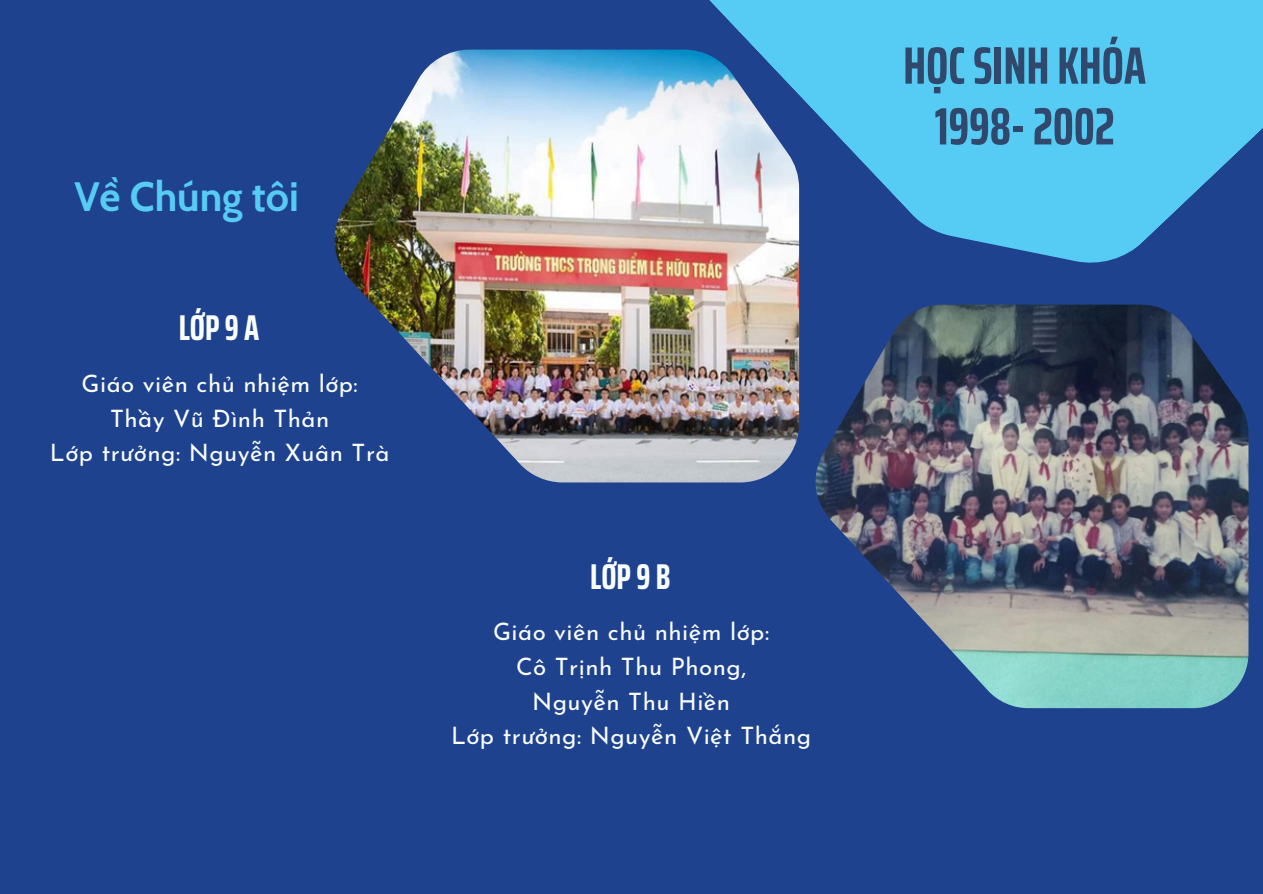
<style>
.page{position:relative;width:1263px;height:894px;background:#fff}
.page>*{position:absolute;margin:0;border:0;box-sizing:border-box;transform-origin:0 0}
.t1{font:700 extra-condensed 52.5px/60.8px "Saira";color:#30486c;text-align:center}
.t2{font:700 40.8px "Cabin";color:#56cbf3}
.t3{font:700 extra-condensed 35.85px "Saira";letter-spacing:.075em;color:#fafeff}
.t4{font:24px "Josefin Sans";letter-spacing:.02em;color:#fafeff}
</style>
<div class="page">
<div style="left:0;top:0;width:1263px;height:893px;background:#1f428f"></div>
<svg style="left:672px;top:0;width:591px;height:266px;fill:#56cbf3"></svg>
<img style="left:335px;top:50px;width:464px;height:432px">
<img style="left:815px;top:304px;width:433px;height:404px">
<p class="t2" style="left:74px;top:172px;width:226px">Về Chúng tôi</p>
<p class="t3" style="left:179px;top:299px;width:82px">LỚP9A</p>
<p class="t4" style="left:82px;top:373px;width:278px">Giáo viên chủ nhiệm lớp:</p>
<p class="t4" style="left:110px;top:408px;width:221px">Thầy Vũ Đình Thản</p>
<p class="t4" style="left:50px;top:443px;width:341px">Lớp trưởng: Nguyễn Xuân Trà</p>
<p class="t3" style="left:590px;top:547px;width:82px">LỚP9B</p>
<p class="t4" style="left:493px;top:621px;width:278px">Giáo viên chủ nhiệm lớp:</p>
<p class="t4" style="left:516px;top:656px;width:232px">Cô Trịnh Thu Phong,</p>
<p class="t4" style="left:532px;top:691px;width:199px">Nguyễn Thu Hiền</p>
<p class="t4" style="left:451px;top:726px;width:362px">Lớp trưởng: Nguyễn Việt Thắng</p>
<p class="t1" style="left:903px;top:35px;width:244px">HỌCSINH KHÓA<br>1998-2002</p>
</div>
